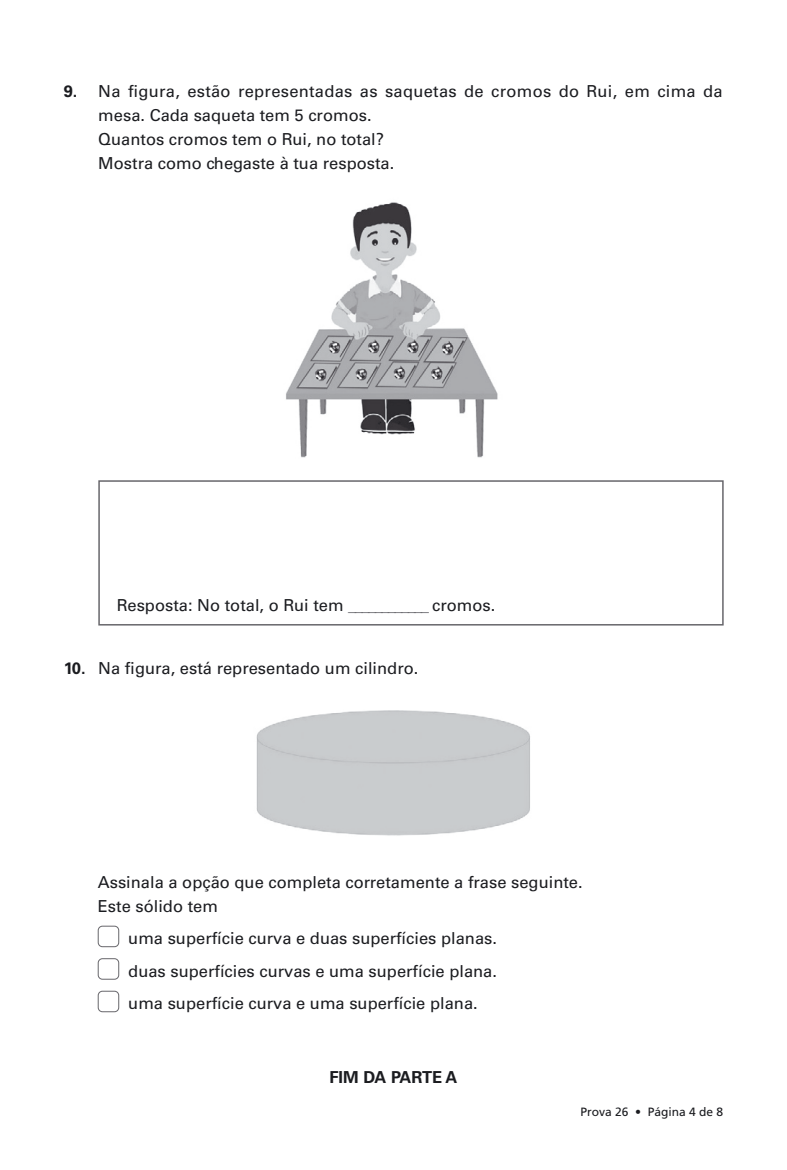
<style>
.page{position:relative;width:787px;height:1170px;background:#fff}
.page>*{position:absolute;margin:0;border:0;box-sizing:border-box;transform-origin:0 0}
.t1{font:16.5px/24px "Univers LT Std";color:#1b1c20}
.t2{font:700 16.5px "Univers LT Std";color:#1b1c20}
.t3{font:12px "Frutiger LT Std";color:#1b1c20}
.s1{font-weight:700}
.s2{color:#67666b}
</style>
<div class="page">
<img style="left:286px;top:202px;width:212px;height:256px">
<div style="left:98px;top:480px;width:625px;height:145px;border:2px solid #67666b"></div>
<img style="left:256px;top:710px;width:274px;height:126px">
<div style="left:98px;top:925px;width:21px;height:22px;border:1px solid #67666b;border-radius:4px"></div>
<div style="left:98px;top:958px;width:21px;height:21px;border:1px solid #67666b;border-radius:4px"></div>
<div style="left:98px;top:990px;width:21px;height:22px;border:1px solid #67666b;border-radius:4px"></div>
<p class="t1" style="left:98px;top:80px;width:626px;text-indent:-35px"><span class="s1">9.</span> Na figura, estão representadas as saquetas de cromos do Rui, em cima da mesa. Cada saqueta tem 5 cromos.<br>Quantos cromos tem o Rui, no total?<br>Mostra como chegaste à tua resposta.</p>
<p class="t1" style="left:117px;top:594px;width:380px">Resposta: No total, o Rui tem <span class="s2">____________</span> cromos.</p>
<p class="t1" style="left:64px;top:656px;width:356px"><span class="s1">10.</span> Na figura, está representado um cilindro.</p>
<p class="t1" style="left:98px;top:870px;width:486px">Assinala a opção que completa corretamente a frase seguinte.<br>Este sólido tem</p>
<p class="t1" style="left:128px;top:922px;width:370px;line-height:32.5px;text-align:justify">uma superfície curva e duas superfícies planas. duas superfícies curvas e uma superfície plana. uma superfície curva e uma superfície plana.</p>
<p class="t2" style="left:329px;top:1068px;width:130px">FIM DA PARTE A</p>
<p class="t3" style="left:580px;top:1106px;width:144px">Prova 26 • Página 4 de 8</p>
</div>
